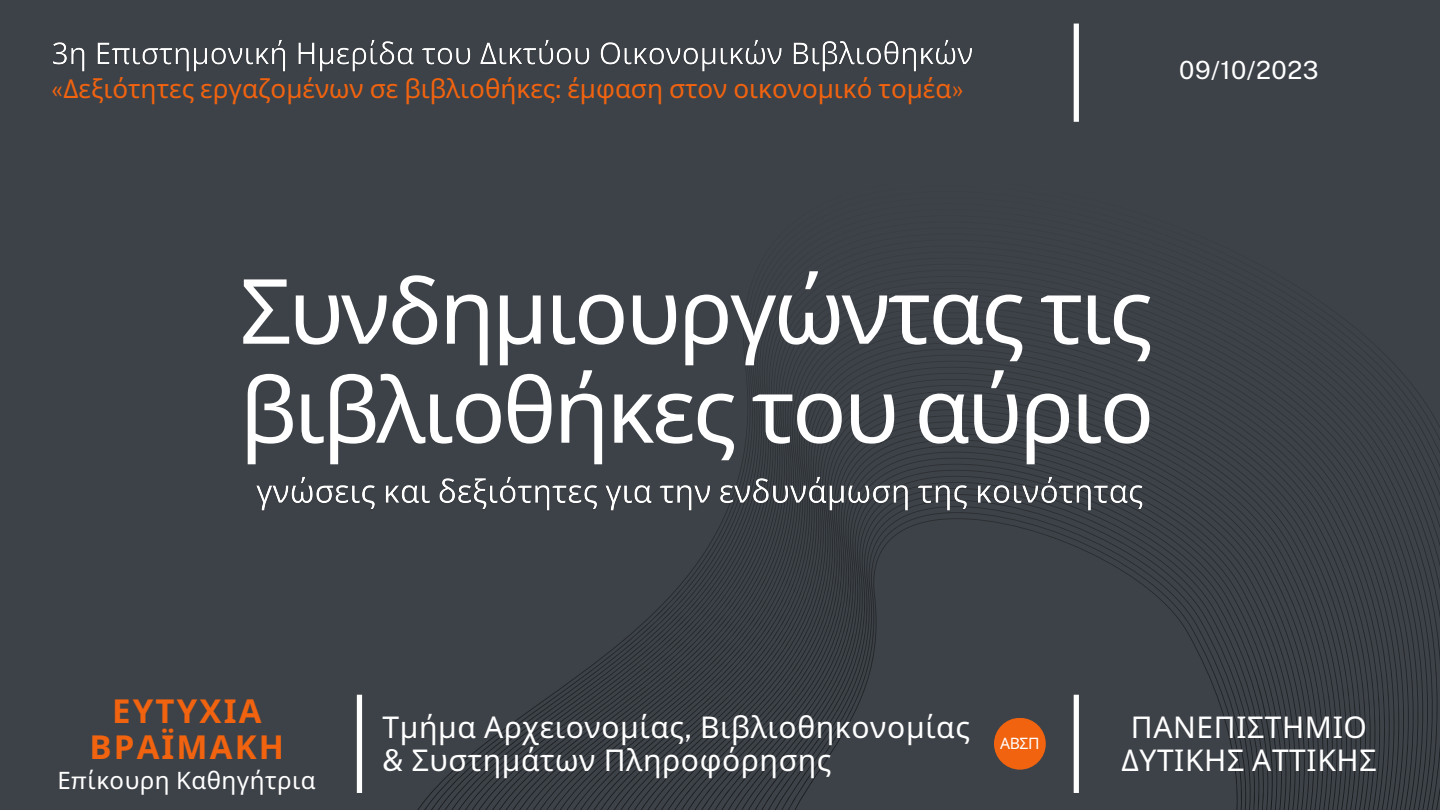
<style>
.page{position:relative;width:1440px;height:810px;background:#3d4248}
.page>*{position:absolute;margin:0;border:0;box-sizing:border-box;transform-origin:0 0}
.t1{font:90px/99px "Noto Sans";letter-spacing:-.03em;color:#fff}
.t2{font:700 33px/36px "Noto Sans";letter-spacing:.065em;color:#f1630f;text-align:center}
.t3{font:30px/33px "Noto Sans";letter-spacing:.02em;color:#fff;text-align:center}
.t4{font:26px "Noto Sans";color:#f1630f}
.t5{font:25px "Public Sans";letter-spacing:.02em;color:#fff}
.t6{font:24px "Noto Sans";letter-spacing:.02em;color:#fff}
.t7{font:15.7px "Noto Sans";color:#fff}
.s1{font-family:"Public Sans"}
</style>
<div class="page">
<svg style="left:417px;top:345px;width:1023px;height:465px"></svg>
<img style="left:256px;top:473px;width:891px;height:43px">
<img style="left:53px;top:40px;width:919px;height:32px">
<div style="left:1074px;top:695px;width:5px;height:98px;background:#fff"></div>
<div style="left:357px;top:695px;width:5px;height:98px;background:#fff"></div>
<div style="left:1074px;top:24px;width:5px;height:98px;background:#fff"></div>
<div style="left:994px;top:718px;width:52px;height:52px;background:#f1630f;border-radius:50%"></div>
<p class="t4" style="left:52px;top:70px;width:914px"><span class="s1">«</span>Δεξιότητες εργαζομένων σε βιβλιοθήκες<span class="s1">:</span> έμφαση στον οικονομικό τομέα<span class="s1">»</span></p>
<p class="t5" style="left:1179px;top:56px;width:141px">09/10/2023</p>
<p class="t1" style="left:240px;top:259px;width:916px">Συνδημιουργώντας τις βιβλιοθήκες του αύριο</p>
<p class="t2" style="left:90px;top:693px;width:196px">ΕΥΤΥΧΙΑ<br>ΒΡΑΪΜΑΚΗ</p>
<p class="t6" style="left:57px;top:764px;width:260px">Ε<span class="s1">π</span>ίκουρη Καθηγήτρια</p>
<p class="t3" style="left:383px;top:710px;width:589px">Τμήμα Αρχειονομίας<span class="s1">,</span> Βιβλιοθηκονομίας</p>
<p class="t3" style="left:383px;top:743px;width:450px"><span class="s1">&amp;</span> Συστημάτων Πληροφόρησης</p>
<p class="t7" style="left:1000px;top:732px;width:41px">ΑΒΣΠ</p>
<p class="t3" style="left:1121px;top:710px;width:257px">ΠΑΝΕΠΙΣΤΗΜΙΟ<br>ΔΥΤΙΚΗΣ ΑΤΤΙΚΗΣ</p>
</div>
